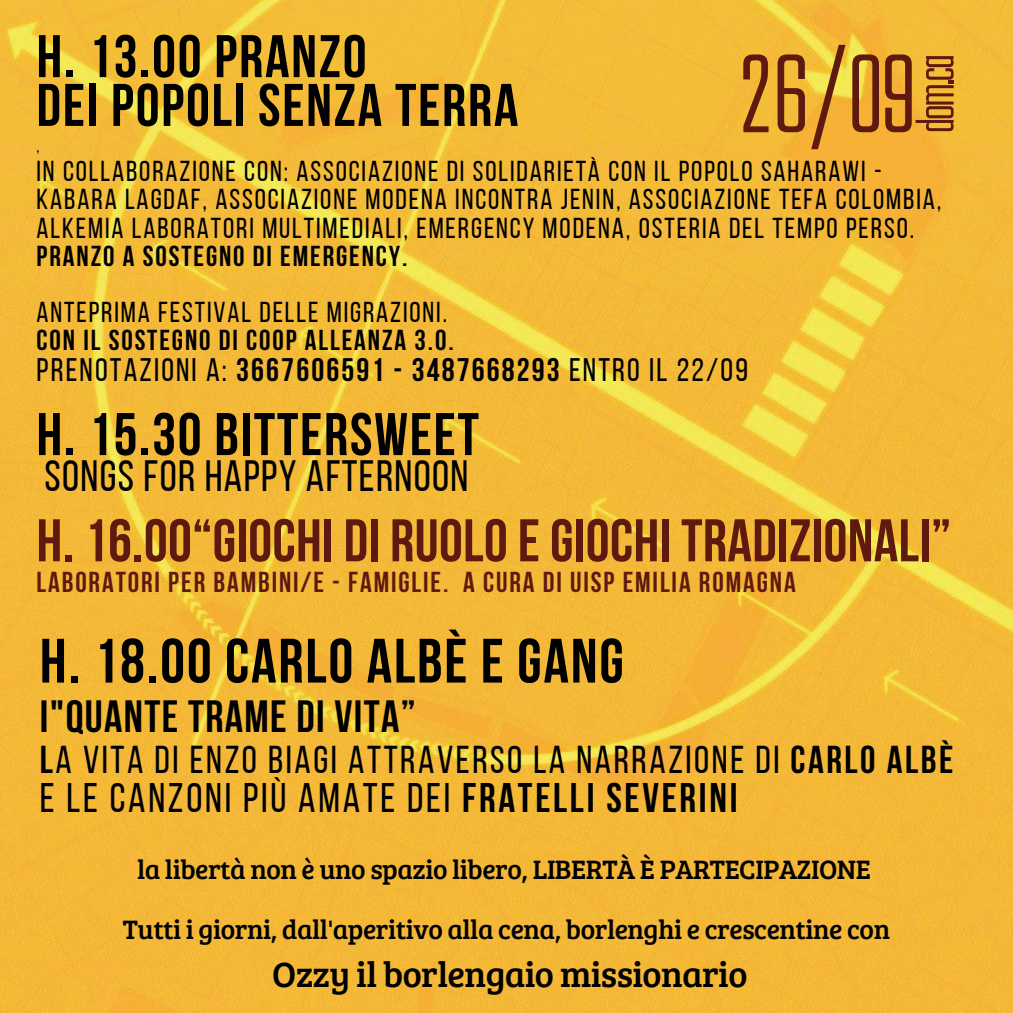
<style>
.page{position:relative;width:1013px;height:1013px;background:#fff}
.page>*{position:absolute;margin:0;border:0;box-sizing:border-box;transform-origin:0 0}
.t1{font:condensed 125px "Kief Tek Light";color:#5f1a0f}
.t2{font:700 62.5px "Bebas Neue";letter-spacing:.03em;color:#000}
.t3{font:700 60px "Bebas Neue";letter-spacing:.03em;color:#000}
.t4{font:700 60px "Bebas Neue";letter-spacing:.005em;color:#5f1a0f}
.t5{font:condensed 56.88px "Kief Tek Light";color:#5f1a0f}
.t6{font:700 45px "Bebas Neue";letter-spacing:.03em;color:#000}
.t7{font:43.75px "Bebas Neue";letter-spacing:.03em;color:#000}
.t8{font:41.25px "Bebas Neue";letter-spacing:.065em;color:#000}
.t9{font:38.75px "Bebas Neue";letter-spacing:.065em;color:#000}
.t10{font:36.25px "Bree Serif";letter-spacing:-.015em;color:#000}
.t11{font:32.5px "Bebas Neue";letter-spacing:.065em;color:#000}
.t12{font:28.75px/28.1px "Bebas Neue";letter-spacing:.065em;color:#000}
.t13{font:700 28.75px "Bebas Neue";letter-spacing:.065em;color:#5f1a0f}
.t14{font:700 28.75px "Bebas Neue";letter-spacing:.065em;color:#000}
.t15{font:27.5px "Bree Serif";letter-spacing:-.015em;color:#000}
.t16{font:18.75px "Bebas Neue";color:#000}
.s1{font-weight:700}
</style>
<div class="page">
<img style="left:0;top:0;width:1012px;height:1012px">
<p class="t3" style="left:37px;top:32px;width:331px">H. 13.00 PRANZO</p>
<p class="t3" style="left:37px;top:81px;width:483px">DEI POPOLI SENZA TERRA</p>
<p class="t16" style="left:37px;top:138px;width:4px">,</p>
<p class="t1" style="left:740px;top:38px;width:185px">26/09</p>
<p class="t5" style="left:911px;top:133px;width:81px;rotate:-90deg">dom.ca</p>
<p class="t12" style="left:37px;top:160px;width:906px">IN COLLABORAZIONE CON: ASSOCIAZIONE DI SOLIDARIETÀ CON IL POPOLO SAHARAWI - KABARA LAGDAF, ASSOCIAZIONE MODENA INCONTRA JENIN, ASSOCIAZIONE TEFA COLOMBIA, ALKEMIA LABORATORI MULTIMEDIALI, EMERGENCY MODENA, OSTERIA DEL TEMPO PERSO.<br><span class="s1">PRANZO A SOSTEGNO DI EMERGENCY.</span></p>
<p class="t12" style="left:37px;top:301px;width:412px">ANTEPRIMA FESTIVAL DELLE MIGRAZIONI.</p>
<p class="t14" style="left:37px;top:328px;width:418px">CON IL SOSTEGNO DI COOP ALLEANZA 3.0.</p>
<p class="t11" style="left:37px;top:357px;width:713px">PRENOTAZIONI A: <span class="s1">3667606591 - 3487668293</span> ENTRO IL 22/09</p>
<p class="t3" style="left:37px;top:410px;width:444px">H. 15.30 BITTERSWEET</p>
<p class="t7" style="left:45px;top:458px;width:425px">SONGS FOR HAPPY AFTERNOON</p>
<p class="t4" style="left:37px;top:516px;width:916px">H. 16.00“GIOCHI DI RUOLO E GIOCHI TRADIZIONALI”</p>
<p class="t13" style="left:37px;top:570px;width:760px">LABORATORI PER BAMBINI/E - FAMIGLIE. A CURA DI UISP EMILIA ROMAGNA</p>
<p class="t2" style="left:40px;top:635px;width:585px">H. 18.00 CARLO ALBÈ E GANG</p>
<p class="t6" style="left:40px;top:698px;width:377px">I"QUANTE TRAME DI VITA”</p>
<p class="t9" style="left:40px;top:743px;width:915px"><span class="s1">L</span>A VITA DI ENZO BIAGI ATTRAVERSO LA NARRAZIONE DI <span class="s1">CARLO ALBÈ</span></p>
<p class="t8" style="left:40px;top:781px;width:699px">E LE CANZONI PIÙ AMATE DEI <span class="s1">FRATELLI SEVERINI</span></p>
<p class="t15" style="left:137px;top:849px;width:735px">la libertà non è uno spazio libero, LIBERTÀ È PARTECIPAZIONE</p>
<p class="t15" style="left:123px;top:909px;width:769px">Tutti i giorni, dall'aperitivo alla cena, borlenghi e crescentine con</p>
<p class="t10" style="left:272px;top:947px;width:477px">Ozzy il borlengaio missionario</p>
</div>
